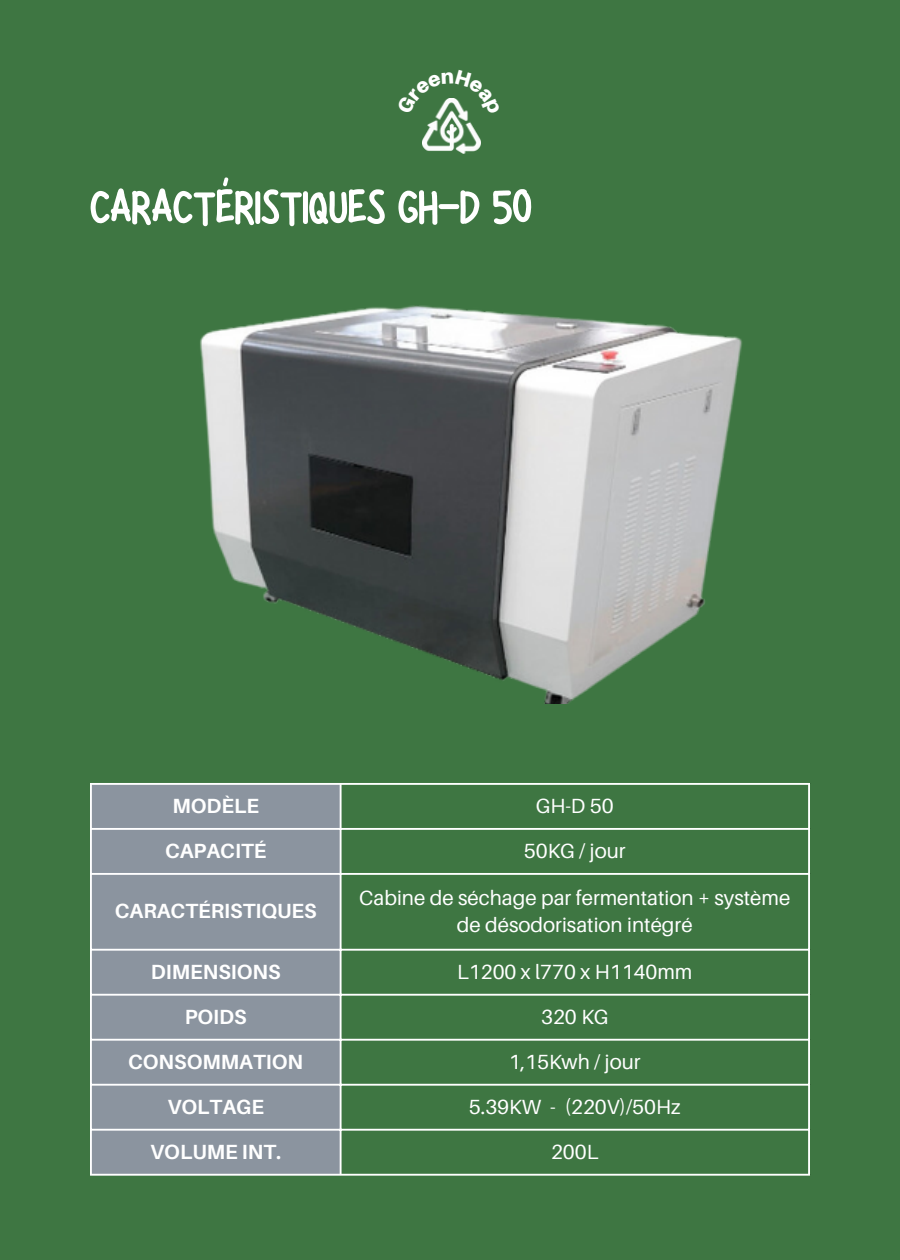
<style>
.page{position:relative;width:900px;height:1260px;background:#3e7642}
.page>*{position:absolute;margin:0;border:0;box-sizing:border-box;transform-origin:0 0}
.t1{font:62.5px "Hibernate";color:#fff}
.t2{font:20.5px/27.2px "Aileron";color:#fff;text-align:center}
.t3{font:700 20.5px "Aileron";color:#fff}
</style>
<div class="page">
<img style="left:200px;top:305px;width:542px;height:398px">
<img style="left:422px;top:116px;width:58px;height:38px">
<div style="left:92px;top:785px;width:248px;height:389px;background:#8b949f"></div>
<hr style="left:90px;top:785px;width:2px;height:389px;background:#fff">
<hr style="left:340px;top:785px;width:2px;height:389px;background:#fff">
<hr style="left:808px;top:785px;width:2px;height:389px;background:#fff">
<hr style="left:90px;top:783px;width:720px;height:2px;background:#fff">
<hr style="left:90px;top:828px;width:720px;height:2px;background:#fff">
<hr style="left:90px;top:873px;width:720px;height:2px;background:#fff">
<hr style="left:90px;top:949px;width:720px;height:2px;background:#fff">
<hr style="left:90px;top:994px;width:720px;height:2px;background:#fff">
<hr style="left:90px;top:1039px;width:720px;height:2px;background:#fff">
<hr style="left:90px;top:1084px;width:720px;height:2px;background:#fff">
<hr style="left:90px;top:1129px;width:720px;height:2px;background:#fff">
<hr style="left:90px;top:1174px;width:720px;height:2px;background:#fff">
<svg style="left:435px;top:98px;width:33px;height:18px"></svg>
<p class="t1" style="left:90px;top:175px;width:443px">CARACTÉRISTIQUES GH-D 50</p>
<p class="t3" style="left:172px;top:793px;width:88px">MODÈLE</p>
<p class="t2" style="left:536px;top:792px;width:79px">GH-D 50</p>
<p class="t3" style="left:165px;top:838px;width:103px">CAPACITÉ</p>
<p class="t2" style="left:524px;top:837px;width:103px">50KG / jour</p>
<p class="t3" style="left:115px;top:898px;width:204px">CARACTÉRISTIQUES</p>
<p class="t2" style="left:359px;top:883px;width:433px">Cabine de séchage par fermentation + système de désodorisation intégré</p>
<p class="t3" style="left:151px;top:959px;width:131px">DIMENSIONS</p>
<p class="t2" style="left:457px;top:957px;width:237px">L1200 x l770 x H1140mm</p>
<p class="t3" style="left:185px;top:1004px;width:63px">POIDS</p>
<p class="t2" style="left:541px;top:1002px;width:69px">320 KG</p>
<p class="t3" style="left:128px;top:1049px;width:177px">CONSOMMATION</p>
<p class="t2" style="left:509px;top:1047px;width:133px">1,15Kwh / jour</p>
<p class="t3" style="left:167px;top:1094px;width:98px">VOLTAGE</p>
<p class="t2" style="left:469px;top:1092px;width:213px">5.39KW - (220V)/50Hz</p>
<p class="t3" style="left:150px;top:1139px;width:133px">VOLUME INT.</p>
<p class="t2" style="left:551px;top:1137px;width:49px">200L</p>
</div>
